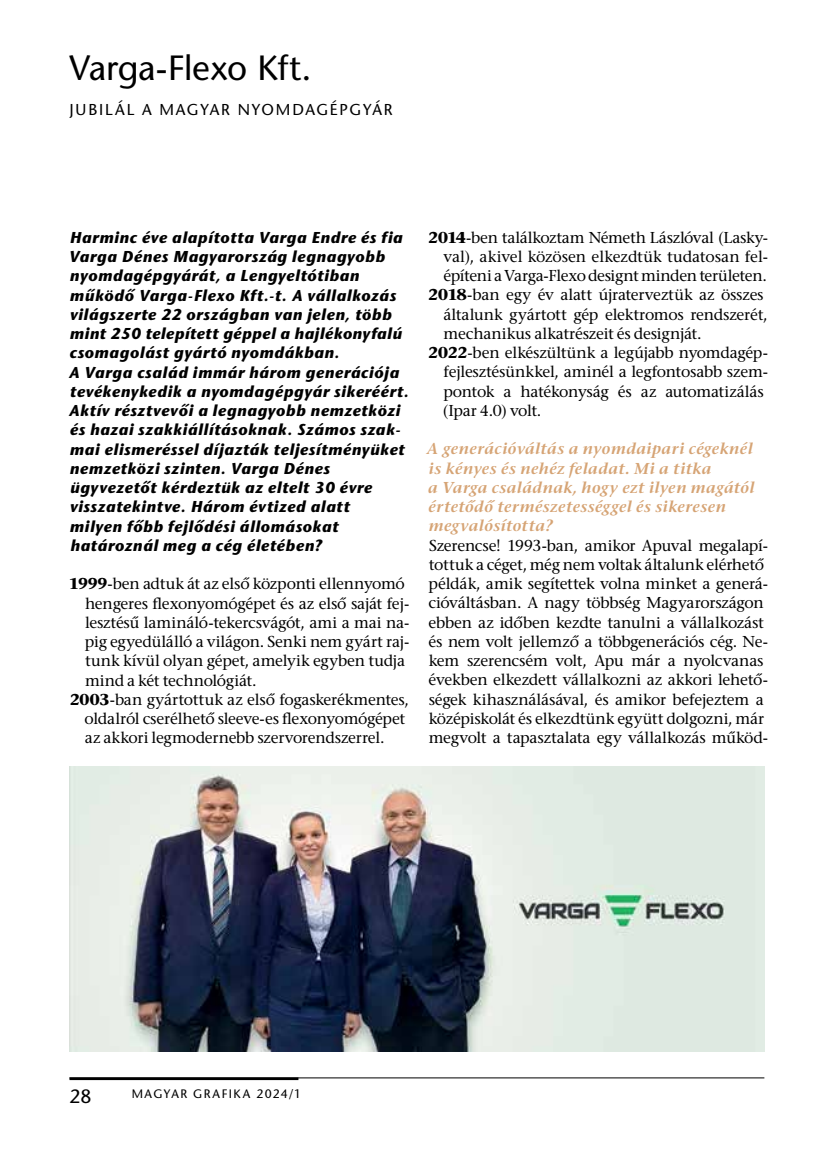
<style>
.page{position:relative;width:819px;height:1166px;background:#fff}
.page>*{position:absolute;margin:0;border:0;box-sizing:border-box;transform-origin:0 0}
.t1{font:35px "ITC Stone Sans";letter-spacing:-.01em;color:#000}
.t2{font:19.25px "ITC Stone Sans";color:#000}
.t3{font:15.75px/19.2px "ITC Stone Serif";letter-spacing:-.015em;color:#000}
.t4{font:italic 700 15.75px/19.2px "ITC Stone Sans";letter-spacing:.04em;color:#000}
.t5{font:italic 600 15.75px/19.2px "ITC Stone Serif";letter-spacing:.025em;color:#d6a475}
.t6{font:15.75px "ITC Stone Sans";letter-spacing:.115em;color:#000}
.t7{font:12.25px "ITC Stone Sans";letter-spacing:.12em;color:#000}
.s1{font-weight:700}
</style>
<div class="page">
<hr style="left:69px;top:1077px;width:695px;height:1px;background:#000">
<hr style="left:69px;top:1077px;width:229px;height:3px;background:#000">
<img style="left:69px;top:766px;width:695px;height:285px">
<h1 class="t1" style="left:69px;top:49px;width:243px">Varga-Flexo Kft.</h1>
<p class="t6" style="left:69px;top:101px;width:325px">JUBILÁL A MAGYAR NYOMDAGÉPGYÁR</p>
<p class="t4" style="left:69px;top:230px;width:341px">Harminc éve alapította Varga Endre és fia Varga Dénes Magyarország legnagyobb nyomdagépgyárát, a Lengyeltótiban működő Varga-Flexo Kft.-t. A vállalkozás világszerte 22 országban van jelen, több mint 250 telepített géppel a hajlékonyfalú csomagolást gyártó nyomdákban.<br>A Varga család immár három generációja tevékenykedik a nyomdagépgyár sikeréért.<br>Aktív résztvevői a legnagyobb nemzetközi és hazai szakkiállításoknak. Számos szak&shy;mai elismeréssel díjazták teljesítményüket nemzetközi szinten. Varga Dénes ügyvezetőt kérdeztük az eltelt 30 évre visszatekintve. Három évtized alatt<br>milyen főbb fejlődési állomásokat határoznál meg a cég életében?</p>
<p class="t3" style="left:69px;top:576px;width:337px"><span class="s1">1999</span>-ben adtuk át az első központi ellennyomó</p>
<p class="t3" style="left:85px;top:595px;width:326px">hengeres flexonyomógépet és az első saját fej-</p>
<p class="t3" style="left:85px;top:615px;width:326px">lesztésű lamináló-tekercsvágót, ami a mai na-</p>
<p class="t3" style="left:85px;top:634px;width:326px">pig egyedülálló a világon. Senki nem gyárt raj-</p>
<p class="t3" style="left:85px;top:653px;width:321px">tunk kívül olyan gépet, amelyik egyben tudja</p>
<p class="t3" style="left:85px;top:672px;width:173px">mind a két technológiát.</p>
<p class="t3" style="left:70px;top:692px;width:341px"><span class="s1">2003</span>-ban gyártottuk az első fogaskerékmentes,</p>
<p class="t3" style="left:85px;top:711px;width:322px">oldalról cserélhető sleeve-es flexonyomógépet</p>
<p class="t3" style="left:85px;top:730px;width:301px">az akkori legmodernebb szervorendszerrel.</p>
<p class="t3" style="left:428px;top:230px;width:341px"><span class="s1">2014</span>-ben találkoztam Németh Lászlóval (Lasky-</p>
<p class="t3" style="left:443px;top:249px;width:325px">val), akivel közösen elkezdtük tudatosan fel-</p>
<p class="t3" style="left:443px;top:268px;width:325px">építeni a Varga-Flexo designt minden területen.</p>
<p class="t3" style="left:428px;top:287px;width:337px"><span class="s1">2018</span>-ban egy év alatt újraterveztük az összes</p>
<p class="t3" style="left:443px;top:307px;width:325px">általunk gyártott gép elektromos rendszerét,</p>
<p class="t3" style="left:443px;top:326px;width:259px">mechanikus alkatrészeit és designját.</p>
<p class="t3" style="left:428px;top:345px;width:341px"><span class="s1">2022</span>-ben elkészültünk a legújabb nyomdagép-</p>
<p class="t3" style="left:443px;top:364px;width:326px">fejlesztésünkkel, aminél a legfontosabb szem-</p>
<p class="t3" style="left:443px;top:384px;width:322px">pontok a hatékonyság és az automatizálás</p>
<p class="t3" style="left:443px;top:403px;width:100px">(Ipar 4.0) volt.</p>
<p class="t5" style="left:427px;top:441px;width:329px">A generációváltás a nyomdaipari cégeknél is kényes és nehéz feladat. Mi a titka<br>a Varga családnak, hogy ezt ilyen magától értetődő természetességgel és sikeresen megvalósította?</p>
<p class="t3" style="left:428px;top:538px;width:341px">Szerencse! 1993-ban, amikor Apuval megalapí&shy;tottuk a céget, még nem voltak általunk elérhető példák, amik segítettek volna minket a generá&shy;cióváltásban. A nagy többség Magyarországon ebben az időben kezdte tanulni a vállalkozást és nem volt jellemző a többgenerációs cég. Ne&shy;kem szerencsém volt, Apu már a nyolcvanas években elkezdett vállalkozni az akkori lehető&shy;ségek kihasználásával, és amikor befejeztem a középiskolát és elkezdtünk együtt dolgozni, már megvolt a tapasztalata egy vállalkozás működ-</p>
<p class="t2" style="left:69px;top:1085px;width:23px">28</p>
<p class="t7" style="left:132px;top:1087px;width:171px">MAGYAR GRAFIKA 2024/1</p>
</div>
